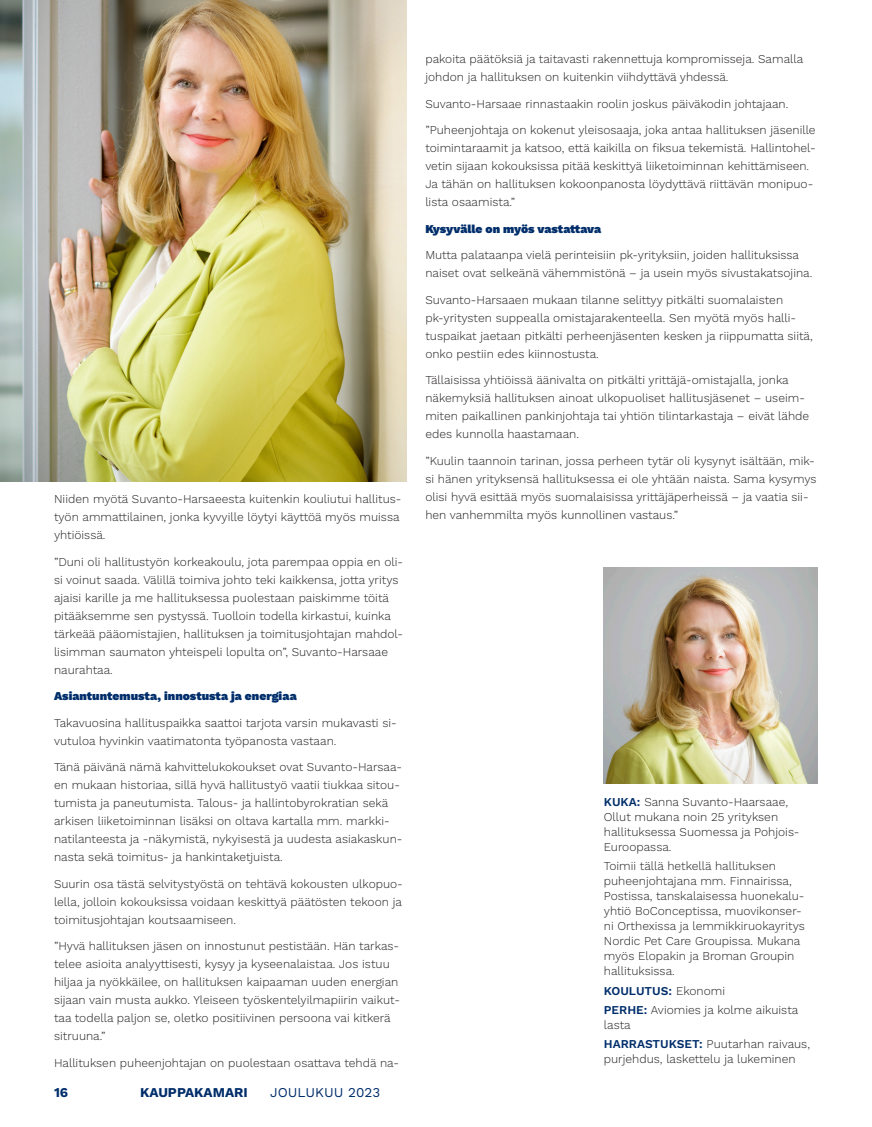
<style>
.page{position:relative;width:872px;height:1127px;background:#fff}
.page>*{position:absolute;margin:0;border:0;box-sizing:border-box;transform-origin:0 0}
.t1{font:700 13.5px "Work Sans";color:#002e6b}
.t2{font:13.5px "Work Sans";color:#002e6b}
.leipis{font:300 12px/18px "Work Sans";color:#231f20}
.Apinalaatikko_väliotsikot{font:300 12px/15px "Work Sans";color:#231f20}
.leipis-2{font:900 12px "Work Sans";color:#002e6b}
.Apinalaatikko_väliotsikot-2{font:600 12px "Work Sans";color:#002e6b}
.s1{font-weight:600;color:#002e6b}
.s2{font-weight:300;color:#231f20}
</style>
<div class="page">
<img style="left:0;top:0;width:406px;height:481px">
<img style="left:604px;top:568px;width:214px;height:215px">
<p class="leipis" style="left:54px;top:490px;width:349px">Niiden myötä Suvanto-Harsaeesta kuitenkin kouliutui hallitus&shy;työn ammattilainen, jonka kyvyille löytyi käyttöä myös muissa yhtiöissä.</p>
<p class="leipis" style="left:54px;top:553px;width:350px">”Duni oli hallitustyön korkeakoulu, jota parempaa oppia en oli&shy;si voinut saada. Välillä toimiva johto teki kaikkensa, jotta yritys ajaisi karille ja me hallituksessa puolestaan paiskimme töitä pitääksemme sen pystyssä. Tuolloin todella kirkastui, kuinka tärkeää pääomistajien, hallituksen ja toimitusjohtajan mahdol&shy;lisimman saumaton yhteispeli lopulta on”, Suvanto-Harsaae naurahtaa.</p>
<p class="leipis-2" style="left:54px;top:689px;width:244px">Asiantuntemusta, innostusta ja energiaa</p>
<p class="leipis" style="left:54px;top:714px;width:344px">Takavuosina hallituspaikka saattoi tarjota varsin mukavasti si&shy;vutuloa hyvinkin vaatimatonta työpanosta vastaan.</p>
<p class="leipis" style="left:54px;top:758px;width:350px">Tänä päivänä nämä kahvittelukokoukset ovat Suvanto-Harsaa&shy;en mukaan historiaa, sillä hyvä hallitustyö vaatii tiukkaa sitou&shy;tumista ja paneutumista. Talous- ja hallintobyrokratian sekä arkisen liiketoiminnan lisäksi on oltava kartalla mm. markki&shy;natilanteesta ja -näkymistä, nykyisestä ja uudesta asiakaskun&shy;nasta sekä toimitus- ja hankintaketjuista.</p>
<p class="leipis" style="left:54px;top:875px;width:350px;text-align:justify">Suurin osa tästä selvitystyöstä on tehtävä kokousten ulkopuo&shy;lella, jolloin kokouksissa voidaan keskittyä päätösten tekoon ja toimitusjohtajan koutsaamiseen.</p>
<p class="leipis" style="left:54px;top:937px;width:347px">”Hyvä hallituksen jäsen on innostunut pestistään. Hän tarkas&shy;telee asioita analyyttisesti, kysyy ja kyseenalaistaa. Jos istuu hiljaa ja nyökkäilee, on hallituksen kaipaaman uuden energian sijaan vain musta aukko. Yleiseen työskentelyilmapiirin vaikut&shy;taa todella paljon se, oletko positiivinen persoona vai kitkerä sitruuna.”</p>
<p class="leipis" style="left:54px;top:1054px;width:346px">Hallituksen puheenjohtajan on puolestaan osattava tehdä na-</p>
<p class="t1" style="left:54px;top:1084px;width:16px">16</p>
<p class="t1" style="left:140px;top:1084px;width:109px">KAUPPAKAMARI</p>
<p class="t2" style="left:270px;top:1084px;width:112px">JOULUKUU 2023</p>
<p class="leipis" style="left:425px;top:51px;width:379px">pakoita päätöksiä ja taitavasti rakennettuja kompromisseja. Samalla johdon ja hallituksen on kuitenkin viihdyttävä yhdessä.</p>
<p class="leipis" style="left:425px;top:95px;width:364px">Suvanto-Harsaae rinnastaakin roolin joskus päiväkodin johtajaan.</p>
<p class="leipis" style="left:425px;top:122px;width:392px">”Puheenjohtaja on kokenut yleisosaaja, joka antaa hallituksen jäsenille toimintaraamit ja katsoo, että kaikilla on fiksua tekemistä. Hallintohel&shy;vetin sijaan kokouksissa pitää keskittyä liiketoiminnan kehittämiseen.<br>Ja tähän on hallituksen kokoonpanosta löydyttävä riittävän monipuo&shy;lista osaamista.”</p>
<p class="leipis-2" style="left:425px;top:222px;width:177px">Kysyvälle on myös vastattava</p>
<p class="leipis" style="left:425px;top:247px;width:388px">Mutta palataanpa vielä perinteisiin pk-yrityksiin, joiden hallituksissa naiset ovat selkeänä vähemmistönä – ja usein myös sivustakatsojina.</p>
<p class="leipis" style="left:425px;top:291px;width:389px">Suvanto-Harsaaen mukaan tilanne selittyy pitkälti suomalaisten pk-yritysten suppealla omistajarakenteella. Sen myötä myös halli&shy;tuspaikat jaetaan pitkälti perheenjäsenten kesken ja riippumatta siitä, onko pestiin edes kiinnostusta.</p>
<p class="leipis" style="left:425px;top:372px;width:385px">Tällaisissa yhtiöissä äänivalta on pitkälti yrittäjä-omistajalla, jonka näkemyksiä hallituksen ainoat ulkopuoliset hallitusjäsenet – useim&shy;miten paikallinen pankinjohtaja tai yhtiön tilintarkastaja – eivät lähde edes kunnolla haastamaan.</p>
<p class="leipis" style="left:425px;top:452px;width:392px">”Kuulin taannoin tarinan, jossa perheen tytär oli kysynyt isältään, mik&shy;si hänen yrityksensä hallituksessa ei ole yhtään naista. Sama kysymys olisi hyvä esittää myös suomalaisissa yrittäjäperheissä – ja vaatia sii&shy;hen vanhemmilta myös kunnollinen vastaus.”</p>
<p class="Apinalaatikko_väliotsikot" style="left:604px;top:795px;width:197px"><span class="s1">KUKA:</span> Sanna Suvanto-Haarsaae,<br>Ollut mukana noin 25 yrityksen hallituksessa Suomessa ja Pohjois-<br>Euroopassa.</p>
<p class="Apinalaatikko_väliotsikot" style="left:604px;top:859px;width:202px">Toimii tällä hetkellä hallituksen puheenjohtajana mm. Finnairissa, Postissa, tanskalaisessa huonekalu&shy;yhtiö BoConceptissa, muovikonser&shy;ni Orthexissa ja lemmikkiruokayritys Nordic Pet Care Groupissa. Mukana myös Elopakin ja Broman Groupin hallituksissa.</p>
<p class="Apinalaatikko_väliotsikot-2" style="left:604px;top:983px;width:123px">KOULUTUS: <span class="s2">Ekonomi</span></p>
<p class="Apinalaatikko_väliotsikot" style="left:604px;top:1003px;width:196px"><span class="s1">PERHE:</span> Aviomies ja kolme aikuista lasta</p>
<p class="Apinalaatikko_väliotsikot" style="left:604px;top:1037px;width:208px"><span class="s1">HARRASTUKSET:</span> Puutarhan raivaus, purjehdus, laskettelu ja lukeminen</p>
</div>
